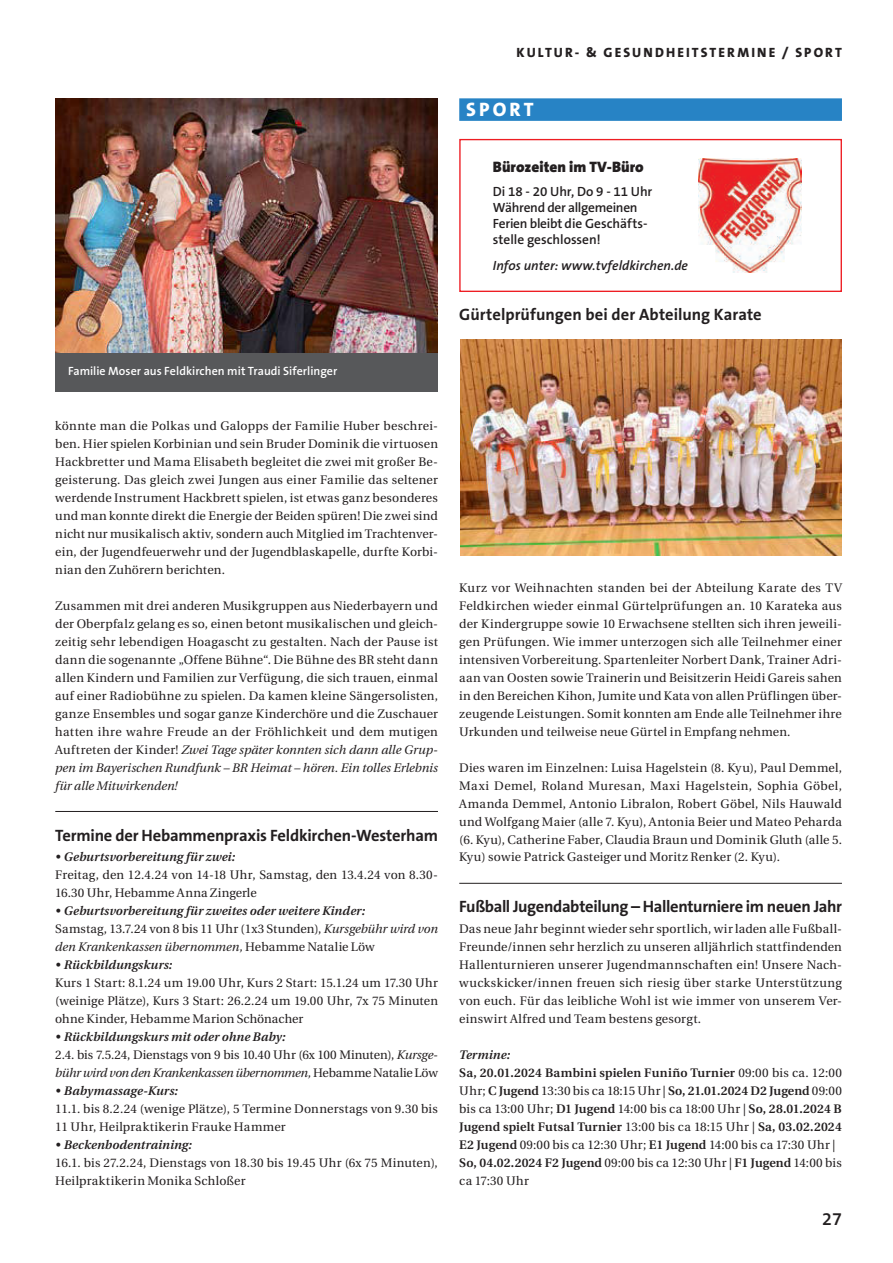
<style>
.page{position:relative;width:893px;height:1263px;background:#fff}
.page>*{position:absolute;margin:0;border:0;box-sizing:border-box;transform-origin:0 0}
.t1{font:800 19.5px "The Sans B W8";letter-spacing:.16em;color:#fff}
.t2{font:600 18px "The Sans B W6";color:#231f20}
.t3{font:700 16.5px "The Sans B W7";letter-spacing:-.01em;color:#231f20}
.t4{font:900 15.15px "The Sans B W9";letter-spacing:.005em;color:#231f20}
.t5{font:800 13.5px "The Sans B W8";letter-spacing:.16em;color:#231f20}
.t6{font:600 13.35px/16px "The Sans B W6";letter-spacing:-.005em;color:#231f20}
.t7{font:italic 600 13.35px "The Sans B W6";color:#231f20}
.t8{font:12.3px/18px "Utopia";letter-spacing:.015em;color:#231f20;text-align:justify}
.t9{font:600 12.3px/18px "Utopia";letter-spacing:.01em;color:#231f20}
.t10{font:12.3px/18px "Utopia";letter-spacing:-.005em;color:#231f20}
.t11{font:italic 600 12.3px "Utopia";letter-spacing:.01em;color:#231f20}
.t12{font:600 12px "The Sans B W6";letter-spacing:.005em;color:#fff}
.s1{font-style:italic}
.s2{font-weight:600;font-style:italic}
.s3{font-weight:400}
</style>
<div class="page">
<hr style="left:55px;top:811px;width:383px;height:1px;background:#231f20">
<img style="left:55px;top:99px;width:383px;height:255px">
<div style="left:55px;top:354px;width:383px;height:38px;background:#57585a"></div>
<div style="left:459px;top:98px;width:383px;height:23px;background:#2783c5"></div>
<div style="left:459px;top:139px;width:383px;height:153px;border:1px solid #ee1d23"></div>
<img style="left:699px;top:158px;width:103px;height:115px">
<img style="left:461px;top:339px;width:381px;height:217px">
<hr style="left:459px;top:883px;width:383px;height:1px;background:#231f20">
<p class="t12" style="left:68px;top:365px;width:271px">Familie Moser aus Feldkirchen mit Traudi Siferlinger</p>
<p class="t8" style="left:55px;top:418px;width:384px">könnte man die Polkas und Galopps der Familie Huber beschrei&shy;ben. Hier spielen Korbinian und sein Bruder Dominik die virtuosen Hackbretter und Mama Elisabeth begleitet die zwei mit großer Be&shy;geisterung. Das gleich zwei Jungen aus einer Familie das seltener werdende Instrument Hackbrett spielen, ist etwas ganz besonderes und man konnte direkt die Energie der Beiden spüren! Die zwei sind nicht nur musikalisch aktiv, sondern auch Mitglied im Trachtenver&shy;ein, der Jugendfeuerwehr und der Jugendblaskapelle, durfte Korbi&shy;nian den Zuhörern berichten.</p>
<p class="t8" style="left:55px;top:597px;width:384px">Zusammen mit drei anderen Musikgruppen aus Niederbayern und der Oberpfalz gelang es so, einen betont musikalischen und gleich&shy;zeitig sehr lebendigen Hoagascht zu gestalten. Nach der Pause ist dann die sogenannte „Offene Bühne“. Die Bühne des BR steht dann allen Kindern und Familien zur Verfügung, die sich trauen, einmal auf einer Radiobühne zu spielen. Da kamen kleine Sängersolisten, ganze Ensembles und sogar ganze Kinderchöre und die Zuschauer hatten ihre wahre Freude an der Fröhlichkeit und dem mutigen Auftreten der Kinder! <span class="s1">Zwei Tage später konnten sich dann alle Grup&shy;pen im Bayerischen Rundfunk – BR Heimat – hören. Ein tolles Erlebnis für alle Mitwirkenden!</span></p>
<h3 class="t3" style="left:55px;top:826px;width:384px">Termine der Hebammenpraxis Feldkirchen-Westerham</h3>
<p class="t11" style="left:55px;top:851px;width:181px">• Geburtsvorbereitung für zwei:</p>
<p class="t8" style="left:55px;top:867px;width:384px">Freitag, den 12.4.24 von 14-18 Uhr, Samstag, den 13.4.24 von 8.30-<br>16.30 Uhr, Hebamme Anna Zingerle</p>
<p class="t8" style="left:55px;top:903px;width:384px;text-align:left"><span class="s2">• Geburtsvorbereitung für zweites oder weitere Kinder:<br></span>Samstag, 13.7.24 von 8 bis 11 Uhr (1x3 Stunden), <span class="s1">Kursgebühr wird von den Krankenkassen übernommen,</span> Hebamme Natalie Löw</p>
<p class="t11" style="left:55px;top:958px;width:118px">• Rückbildungskurs:</p>
<p class="t8" style="left:55px;top:974px;width:384px">Kurs 1 Start: 8.1.24 um 19.00 Uhr, Kurs 2 Start: 15.1.24 um 17.30 Uhr (weinige Plätze), Kurs 3 Start: 26.2.24 um 19.00 Uhr, 7x 75 Minuten ohne Kinder, Hebamme Marion Schönacher</p>
<p class="t10" style="left:55px;top:1028px;width:384px"><span class="s2">• Rückbildungskurs mit oder ohne Baby:<br></span>2.4. bis 7.5.24, Dienstags von 9 bis 10.40 Uhr (6x 100 Minuten), <span class="s1">Kursge&shy;bühr wird von den Krankenkassen übernommen,</span> Hebamme Natalie Löw</p>
<p class="t11" style="left:55px;top:1084px;width:124px">• Babymassage-Kurs:</p>
<p class="t8" style="left:55px;top:1100px;width:384px">11.1. bis 8.2.24 (wenige Plätze), 5 Termine Donnerstags von 9.30 bis<br>11 Uhr, Heilpraktikerin Frauke Hammer</p>
<p class="t11" style="left:55px;top:1138px;width:138px">• Beckenbodentraining:</p>
<p class="t8" style="left:55px;top:1154px;width:384px">16.1. bis 27.2.24, Dienstags von 18.30 bis 19.45 Uhr (6x 75 Minuten),<br>Heilpraktikerin Monika Schloßer</p>
<p class="t5" style="left:517px;top:45px;width:327px">KULTUR- &amp; GESUNDHEITSTERMINE / SPORT</p>
<h1 class="t1" style="left:466px;top:99px;width:69px">SPORT</h1>
<p class="t4" style="left:493px;top:158px;width:152px">Bürozeiten im TV-Büro</p>
<p class="t6" style="left:493px;top:184px;width:161px">Di 18 - 20 Uhr, Do 9 - 11 Uhr<br>Während der allgemeinen<br>Ferien bleibt die Geschäfts&shy;stelle geschlossen!</p>
<p class="t7" style="left:493px;top:259px;width:197px">Infos unter: www.tvfeldkirchen.de</p>
<h3 class="t3" style="left:459px;top:306px;width:304px">Gürtelprüfungen bei der Abteilung Karate</h3>
<p class="t8" style="left:459px;top:579px;width:384px">Kurz vor Weihnachten standen bei der Abteilung Karate des TV Feldkirchen wieder einmal Gürtelprüfungen an. 10 Karateka aus der Kindergruppe sowie 10 Erwachsene stellten sich ihren jeweili&shy;gen Prüfungen. Wie immer unterzogen sich alle Teilnehmer einer intensiven Vorbereitung. Spartenleiter Norbert Dank, Trainer Adri&shy;aan van Oosten sowie Trainerin und Beisitzerin Heidi Gareis sahen in den Bereichen Kihon, Jumite und Kata von allen Prüflingen über&shy;zeugende Leistungen. Somit konnten am Ende alle Teilnehmer ihre Urkunden und teilweise neue Gürtel in Empfang nehmen.</p>
<p class="t8" style="left:459px;top:759px;width:384px">Dies waren im Einzelnen: Luisa Hagelstein (8. Kyu), Paul Demmel, Maxi Demel, Roland Muresan, Maxi Hagelstein, Sophia Göbel, Amanda Demmel, Antonio Libralon, Robert Göbel, Nils Hauwald und Wolfgang Maier (alle 7. Kyu), Antonia Beier und Mateo Peharda (6. Kyu), Catherine Faber, Claudia Braun und Dominik Gluth (alle 5.<br>Kyu) sowie Patrick Gasteiger und Moritz Renker (2. Kyu).</p>
<h3 class="t3" style="left:459px;top:898px;width:384px">Fußball Jugendabteilung – Hallenturniere im neuen Jahr</h3>
<p class="t8" style="left:459px;top:921px;width:384px">Das neue Jahr beginnt wieder sehr sportlich, wir laden alle Fußball-Freunde/innen sehr herzlich zu unseren alljährlich stattfindenden Hallenturnieren unserer Jugendmannschaften ein! Unsere Nach&shy;wuckskicker/innen freuen sich riesig über starke Unterstützung von euch. Für das leibliche Wohl ist wie immer von unserem Ver&shy;einswirt Alfred und Team bestens gesorgt.</p>
<p class="t9" style="left:459px;top:1046px;width:384px"><span class="s1">Termine:<br></span>Sa, 20.01.2024 Bambini spielen Funiño Turnier <span class="s3">09:00 bis ca. 12:00<br>Uhr;</span> C Jugend <span class="s3">13:30 bis ca 18:15 Uhr |</span> So, 21.01.2024 D2 Jugend <span class="s3">09:00 bis ca 13:00 Uhr;</span> D1 Jugend <span class="s3">14:00 bis ca 18:00 Uhr |</span> So, 28.01.2024 B Jugend spielt Futsal Turnier <span class="s3">13:00 bis ca 18:15 Uhr |</span> Sa, 03.02.2024<br>E2 Jugend <span class="s3">09:00 bis ca 12:30 Uhr;</span> E1 Jugend <span class="s3">14:00 bis ca 17:30 Uhr | </span>So, 04.02.2024 F2 Jugend <span class="s3">09:00 bis ca 12:30 Uhr |</span> F1 Jugend <span class="s3">14:00 bis ca 17:30 Uhr</span></p>
<h2 class="t2" style="left:822px;top:1210px;width:21px">27</h2>
</div>
